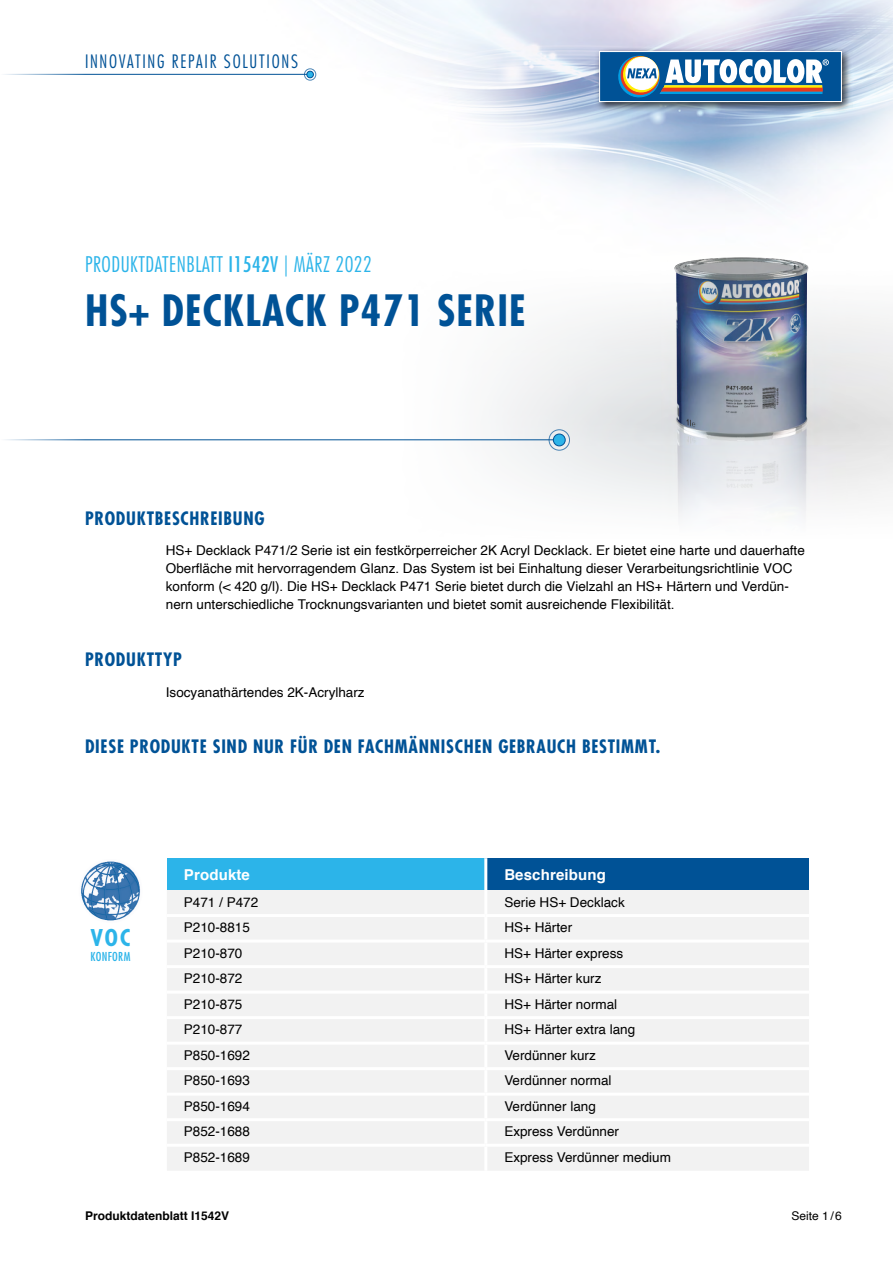
<style>
.page{position:relative;width:893px;height:1263px;background:#fff}
.page>*{position:absolute;margin:0;border:0;box-sizing:border-box;transform-origin:0 0}
.t1{font:700 condensed 42px "Futura LT";letter-spacing:.025em;color:#005296}
.t2{font:700 condensed 22.5px "Futura LT";color:#2cb4e9}
.t3{font:300 condensed 21px "Futura LT";letter-spacing:.025em;color:#2cb4e9}
.t4{font:700 condensed 18px "Futura LT";letter-spacing:.04em;color:#005296}
.t5{font:300 condensed 18px "Futura LT";letter-spacing:.095em;color:#005296}
.t6{font:700 15px "Helvetica";letter-spacing:.01em;color:#fff}
.t7{font:13.5px/18px "Helvetica";color:#000}
.t8{font:700 12px "Helvetica";color:#000}
.t9{font:12px "Helvetica";color:#000}
.t10{font:condensed 12px "Futura LT";letter-spacing:.025em;color:#2cb4e9}
.s1{font-weight:400}
</style>
<div class="page">
<img style="left:11px;top:0;width:882px;height:441px">
<div style="left:595px;top:47px;width:257px;height:65px;background:#000;opacity:.75"></div>
<div style="left:600px;top:52px;width:241px;height:50px;background:#005296"></div>
<div style="left:599px;top:51px;width:243px;height:51px;border:1px solid #fff"></div>
<svg style="left:618px;top:55px;width:211px;height:43px"></svg>
<hr style="left:0;top:74px;width:310px;height:1px;background:#005296">
<div style="left:307px;top:71px;width:6px;height:7px;background:#2cb4e9;border-radius:50%"></div>
<div style="left:307px;top:71px;width:7px;height:7px;border:1px solid #005296;border-radius:50%"></div>
<div style="left:304px;top:69px;width:12px;height:11px;border:1px solid #005296;border-radius:50%"></div>
<img style="left:293px;top:170px;width:600px;height:347px">
<div style="left:167px;top:858px;width:319px;height:32px;background:#2cb4e9"></div>
<div style="left:486px;top:858px;width:323px;height:32px;background:#005296"></div>
<div style="left:167px;top:890px;width:642px;height:280px;background:#f2f2f2"></div>
<hr style="left:484px;top:858px;width:3px;height:32px;background:#fff">
<hr style="left:484px;top:890px;width:3px;height:24px;background:#fff">
<hr style="left:484px;top:917px;width:3px;height:22px;background:#fff">
<hr style="left:484px;top:942px;width:3px;height:23px;background:#fff">
<hr style="left:484px;top:968px;width:3px;height:22px;background:#fff">
<hr style="left:484px;top:993px;width:3px;height:23px;background:#fff">
<hr style="left:484px;top:1019px;width:3px;height:23px;background:#fff">
<hr style="left:484px;top:1045px;width:3px;height:22px;background:#fff">
<hr style="left:484px;top:1070px;width:3px;height:23px;background:#fff">
<hr style="left:484px;top:1096px;width:3px;height:22px;background:#fff">
<hr style="left:484px;top:1121px;width:3px;height:23px;background:#fff">
<hr style="left:484px;top:1147px;width:3px;height:24px;background:#fff">
<hr style="left:167px;top:1144px;width:319px;height:3px;background:#fff">
<hr style="left:486px;top:1144px;width:323px;height:3px;background:#fff">
<hr style="left:167px;top:1118px;width:319px;height:3px;background:#fff">
<hr style="left:486px;top:1118px;width:323px;height:3px;background:#fff">
<hr style="left:167px;top:1093px;width:319px;height:3px;background:#fff">
<hr style="left:486px;top:1093px;width:323px;height:3px;background:#fff">
<hr style="left:167px;top:1067px;width:319px;height:3px;background:#fff">
<hr style="left:486px;top:1067px;width:323px;height:3px;background:#fff">
<hr style="left:167px;top:914px;width:319px;height:3px;background:#fff">
<hr style="left:486px;top:914px;width:323px;height:3px;background:#fff">
<hr style="left:167px;top:939px;width:319px;height:3px;background:#fff">
<hr style="left:486px;top:939px;width:323px;height:3px;background:#fff">
<hr style="left:167px;top:965px;width:319px;height:3px;background:#fff">
<hr style="left:486px;top:965px;width:323px;height:3px;background:#fff">
<hr style="left:167px;top:990px;width:319px;height:3px;background:#fff">
<hr style="left:486px;top:990px;width:323px;height:3px;background:#fff">
<hr style="left:167px;top:1016px;width:319px;height:3px;background:#fff">
<hr style="left:486px;top:1016px;width:323px;height:3px;background:#fff">
<hr style="left:167px;top:1042px;width:319px;height:3px;background:#fff">
<hr style="left:486px;top:1042px;width:323px;height:3px;background:#fff">
<img style="left:81px;top:861px;width:60px;height:60px">
<hr style="left:0;top:439px;width:560px;height:1px;background:#005296">
<div style="left:549px;top:429px;width:21px;height:21px;border:1px solid #005296;border-radius:50%"></div>
<div style="left:553px;top:434px;width:12px;height:12px;background:#2cb4e9;border-radius:50%"></div>
<div style="left:553px;top:434px;width:13px;height:12px;border:1px solid #005296;border-radius:50%"></div>
<h3 class="t5" style="left:85px;top:51px;width:214px">INNOVATING REPAIR SOLUTIONS</h3>
<h3 class="t3" style="left:85px;top:252px;width:288px">PRODUKTDATENBLATT <span class="s1">I1542V</span> | MÄRZ 2022</h3>
<h1 class="t1" style="left:85px;top:285px;width:442px">HS+ DECKLACK P471 SERIE</h1>
<h3 class="t4" style="left:85px;top:507px;width:181px">PRODUKTBESCHREIBUNG</h3>
<p class="t7" style="left:166px;top:542px;width:640px">HS+ Decklack P471/2 Serie ist ein festkörperreicher 2K Acryl Decklack. Er bietet eine harte und dauer--hafte Oberfläche mit hervorragendem Glanz. Das System ist bei Einhaltung dieser Verarbeitungsrichtlinie VOC konform (&lt; 420 g/l). Die HS+ Decklack P471 Serie bietet durch die Vielzahl an HS+ Härtern und Verdün&shy;nern unterschiedliche Trocknungsvarianten und bietet somit ausreichende Flexibilität.</p>
<h3 class="t4" style="left:85px;top:648px;width:98px">PRODUKTTYP</h3>
<p class="t7" style="left:166px;top:683px;width:200px">Isocyanathärtendes 2K-Acrylharz</p>
<h3 class="t4" style="left:85px;top:735px;width:577px">DIESE PRODUKTE SIND NUR FÜR DEN FACHMÄNNISCHEN GEBRAUCH BESTIMMT.</h3>
<h2 class="t2" style="left:91px;top:923px;width:41px">VOC</h2>
<p class="t10" style="left:91px;top:949px;width:41px">KONFORM</p>
<p class="t6" style="left:184px;top:862px;width:68px">Produkte</p>
<p class="t6" style="left:504px;top:862px;width:103px">Beschreibung</p>
<p class="t7" style="left:184px;top:893px;width:76px">P471 / P472</p>
<p class="t7" style="left:504px;top:893px;width:122px">Serie HS+ Decklack</p>
<p class="t7" style="left:184px;top:919px;width:68px">P210-8815</p>
<p class="t7" style="left:504px;top:919px;width:69px">HS+ Härter</p>
<p class="t7" style="left:184px;top:944px;width:60px">P210-870</p>
<p class="t7" style="left:504px;top:944px;width:120px">HS+ Härter express</p>
<p class="t7" style="left:184px;top:970px;width:60px">P210-872</p>
<p class="t7" style="left:504px;top:970px;width:99px">HS+ Härter kurz</p>
<p class="t7" style="left:184px;top:995px;width:60px">P210-875</p>
<p class="t7" style="left:504px;top:995px;width:114px">HS+ Härter normal</p>
<p class="t7" style="left:184px;top:1021px;width:60px">P210-877</p>
<p class="t7" style="left:504px;top:1021px;width:132px">HS+ Härter extra lang</p>
<p class="t7" style="left:184px;top:1046px;width:68px">P850-1692</p>
<p class="t7" style="left:504px;top:1046px;width:93px">Verdünner kurz</p>
<p class="t7" style="left:184px;top:1072px;width:68px">P850-1693</p>
<p class="t7" style="left:504px;top:1072px;width:109px">Verdünner normal</p>
<p class="t7" style="left:184px;top:1097px;width:68px">P850-1694</p>
<p class="t7" style="left:504px;top:1097px;width:93px">Verdünner lang</p>
<p class="t7" style="left:184px;top:1123px;width:68px">P852-1688</p>
<p class="t7" style="left:504px;top:1123px;width:116px">Express Verdünner</p>
<p class="t7" style="left:184px;top:1148px;width:68px">P852-1689</p>
<p class="t7" style="left:504px;top:1148px;width:168px">Express Verdünner medium</p>
<p class="t8" style="left:85px;top:1206px;width:146px">Produktdatenblatt I1542V</p>
<p class="t9" style="left:792px;top:1207px;width:52px">Seite 1/6</p>
</div>
